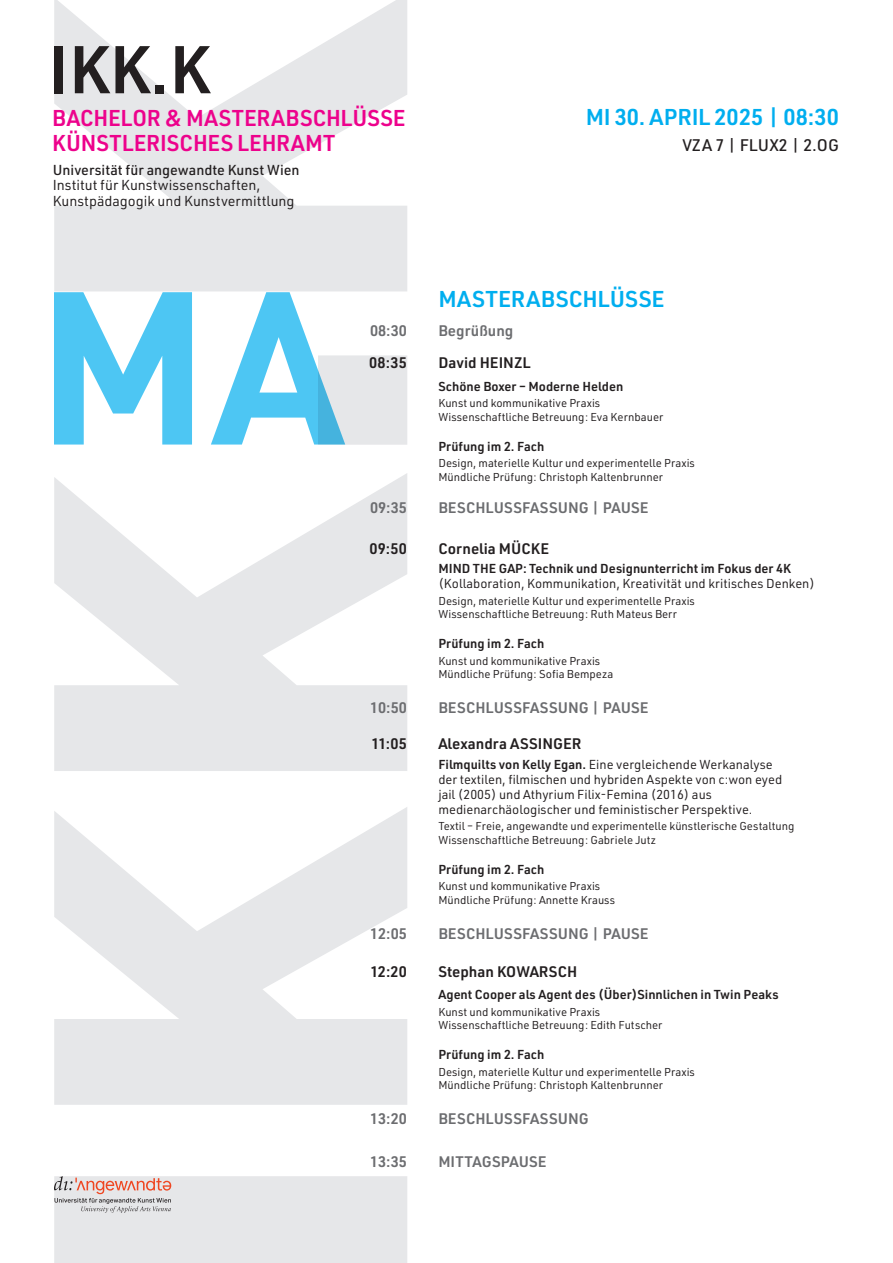
<style>
.page{position:relative;width:893px;height:1263px;background:#fff}
.page>*{position:absolute;margin:0;border:0;box-sizing:border-box;transform-origin:0 0}
.t1{font:600 66px "URWDIN";color:#231f20}
.t2{font:600 22.5px/25.5px "URWDIN";letter-spacing:.005em;color:#ed028c}
.t3{font:600 22.5px "URWDIN";letter-spacing:.005em;color:#00aeef}
.t4{font:500 16.5px "URWDIN";color:#231f20}
.t5{font:600 15px "URWDIN";color:#6c6d70}
.t6{font:600 15px "URWDIN";color:#231f20}
.t7{font:14.1px/15.5px "URWDIN";color:#231f20}
.t8{font:500 14.1px "URWDIN";color:#231f20}
.t9{font:12.75px/15px "URWDIN";color:#231f20}
.t10{font:600 12.75px "URWDIN";color:#231f20}
.t11{font:11.25px "URWDIN";color:#231f20}
.s1{font-weight:600}
</style>
<div class="page">
<svg style="left:54px;top:0;width:353px;height:1263px;fill:#e6e7e9"></svg>
<svg style="left:54px;top:1176px;width:117px;height:37px;background:#d8c9c7"></svg>
<svg style="left:54px;top:292px;width:291px;height:153px"></svg>
<h1 class="t1" style="left:49px;top:25px;width:163px">IKK.K</h1>
<h2 class="t2" style="left:52px;top:104px;width:355px">BACHELOR &amp; MASTERABSCHLÜSSE<br>KÜNSTLERISCHES LEHRAMT</h2>
<p class="t8" style="left:53px;top:160px;width:248px">Universität für angewandte Kunst Wien</p>
<p class="t7" style="left:53px;top:177px;width:243px">Institut für Kunstwissenschaften,<br>Kunstpädagogik und Kunstvermittlung</p>
<p class="t3" style="left:586px;top:102px;width:255px">MI 30. APRIL 2025 | 08:30</p>
<p class="t4" style="left:682px;top:134px;width:158px">VZA 7 | FLUX2 | 2.OG</p>
<p class="t3" style="left:438px;top:284px;width:228px">MASTERABSCHLÜSSE</p>
<p class="t5" style="left:370px;top:320px;width:38px">08:30</p>
<p class="t5" style="left:438px;top:320px;width:76px">Begrüßung</p>
<p class="t6" style="left:369px;top:352px;width:39px">08:35</p>
<p class="t6" style="left:438px;top:352px;width:94px">David HEINZL</p>
<p class="t10" style="left:438px;top:377px;width:187px">Schöne Boxer – Moderne Helden</p>
<p class="t11" style="left:438px;top:396px;width:163px">Kunst und kommunikative Praxis</p>
<p class="t11" style="left:438px;top:409px;width:227px">Wissenschaftliche Betreuung: Eva Kernbauer</p>
<p class="t10" style="left:438px;top:437px;width:107px">Prüfung im 2. Fach</p>
<p class="t11" style="left:438px;top:456px;width:258px">Design, materielle Kultur und experimentelle Praxis</p>
<p class="t11" style="left:438px;top:469px;width:226px">Mündliche Prüfung: Christoph Kaltenbrunner</p>
<p class="t5" style="left:370px;top:498px;width:38px">09:35</p>
<p class="t5" style="left:438px;top:498px;width:212px">BESCHLUSSFASSUNG | PAUSE</p>
<p class="t6" style="left:369px;top:538px;width:39px">09:50</p>
<p class="t6" style="left:438px;top:538px;width:112px">Cornelia MÜCKE</p>
<p class="t10" style="left:438px;top:560px;width:354px">MIND THE GAP: Technik und Designunterricht im Fokus der 4K</p>
<p class="t9" style="left:438px;top:576px;width:378px">(Kollaboration, Kommunikation, Kreativität und kritisches Denken)</p>
<p class="t11" style="left:438px;top:593px;width:258px">Design, materielle Kultur und experimentelle Praxis</p>
<p class="t11" style="left:438px;top:607px;width:240px">Wissenschaftliche Betreuung: Ruth Mateus Berr</p>
<p class="t10" style="left:438px;top:635px;width:107px">Prüfung im 2. Fach</p>
<p class="t11" style="left:438px;top:653px;width:163px">Kunst und kommunikative Praxis</p>
<p class="t11" style="left:438px;top:667px;width:177px">Mündliche Prüfung: Sofia Bempeza</p>
<p class="t5" style="left:370px;top:698px;width:38px">10:50</p>
<p class="t5" style="left:438px;top:698px;width:212px">BESCHLUSSFASSUNG | PAUSE</p>
<p class="t6" style="left:371px;top:734px;width:37px">11:05</p>
<p class="t6" style="left:438px;top:734px;width:144px">Alexandra ASSINGER</p>
<p class="t9" style="left:438px;top:756px;width:345px"><span class="s1">Filmquilts von Kelly Egan.</span> Eine vergleichende Werkanalyse der textilen, filmischen und hybriden Aspekte von c:won eyed jail (2005) und Athyrium Filix-Femina (2016) aus medienarchäologischer und feministischer Perspektive.</p>
<p class="t11" style="left:438px;top:819px;width:358px">Textil – Freie, angewandte und experimentelle künstlerische Gestaltung</p>
<p class="t11" style="left:438px;top:832px;width:219px">Wissenschaftliche Betreuung: Gabriele Jutz</p>
<p class="t10" style="left:438px;top:861px;width:107px">Prüfung im 2. Fach</p>
<p class="t11" style="left:438px;top:879px;width:163px">Kunst und kommunikative Praxis</p>
<p class="t11" style="left:438px;top:892px;width:178px">Mündliche Prüfung: Annette Krauss</p>
<p class="t5" style="left:370px;top:923px;width:38px">12:05</p>
<p class="t5" style="left:438px;top:923px;width:212px">BESCHLUSSFASSUNG | PAUSE</p>
<p class="t6" style="left:370px;top:961px;width:38px">12:20</p>
<p class="t6" style="left:438px;top:961px;width:140px">Stephan KOWARSCH</p>
<p class="t10" style="left:438px;top:986px;width:342px">Agent Cooper als Agent des (Über)Sinnlichen in Twin Peaks</p>
<p class="t11" style="left:438px;top:1004px;width:163px">Kunst und kommunikative Praxis</p>
<p class="t11" style="left:438px;top:1018px;width:226px">Wissenschaftliche Betreuung: Edith Futscher</p>
<p class="t10" style="left:438px;top:1046px;width:107px">Prüfung im 2. Fach</p>
<p class="t11" style="left:438px;top:1064px;width:258px">Design, materielle Kultur und experimentelle Praxis</p>
<p class="t11" style="left:438px;top:1078px;width:226px">Mündliche Prüfung: Christoph Kaltenbrunner</p>
<p class="t5" style="left:370px;top:1109px;width:38px">13:20</p>
<p class="t5" style="left:438px;top:1109px;width:152px">BESCHLUSSFASSUNG</p>
<p class="t5" style="left:370px;top:1151px;width:38px">13:35</p>
<p class="t5" style="left:438px;top:1151px;width:110px">MITTAGSPAUSE</p>
</div>
